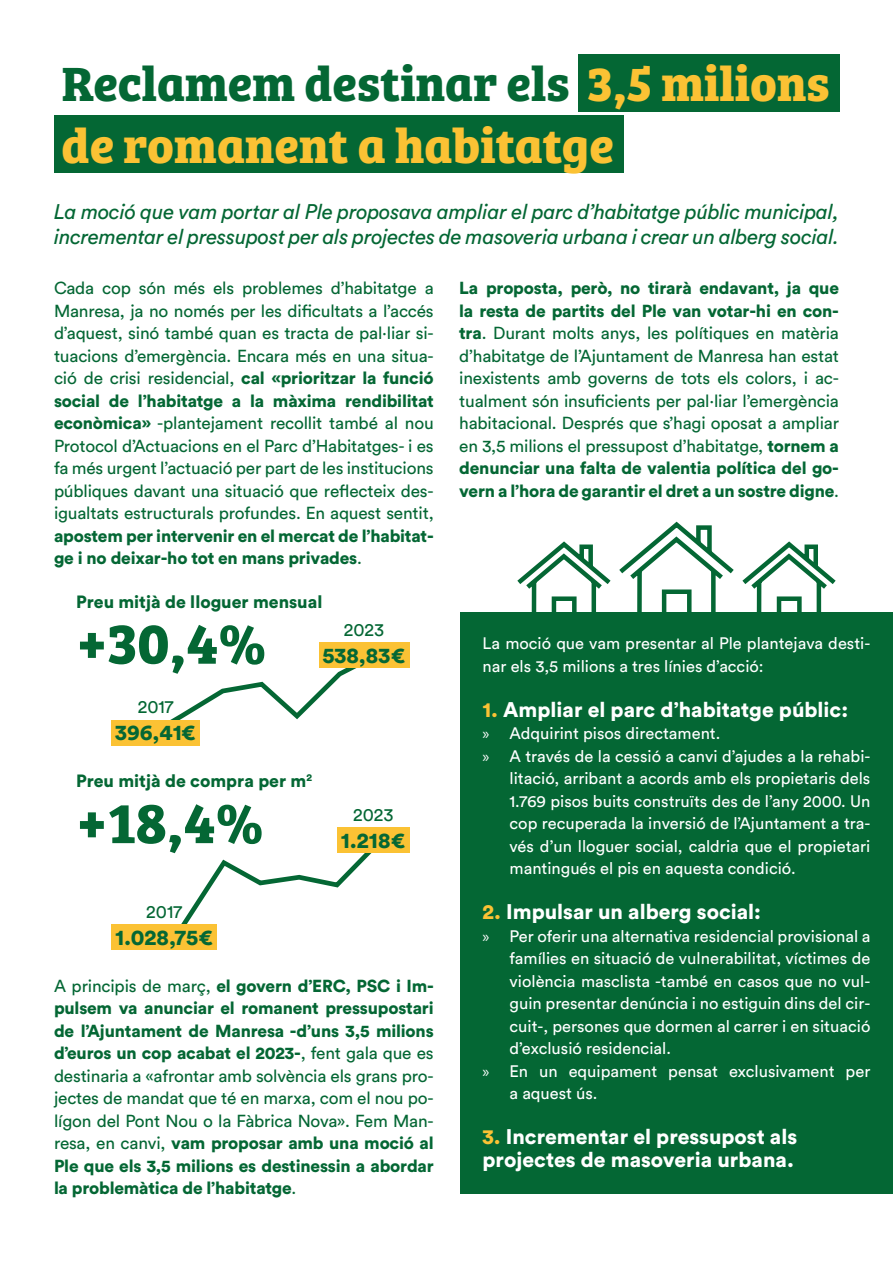
<style>
.page{position:relative;width:893px;height:1263px;background:#fff}
.page>*{position:absolute;margin:0;border:0;box-sizing:border-box;transform-origin:0 0}
.t1{font:700 58.65px "Bree Serif";color:#046734}
.t2{font:700 49.8px/61.8px "Bree Serif";color:#fbc234}
.t3{font:900 21.75px "Circular Std";color:#046734}
.t4{font:italic 21px/25.2px "Circular Std";letter-spacing:-.015em;color:#046734}
.t5{font:900 21px/22.5px "Circular Std";color:#fff}
.t6{font:18.15px "Circular Std";color:#046734}
.t7{font:900 17.55px "Circular Std";color:#046734}
.t8{font:17.25px/22.5px "Circular Std";letter-spacing:-.01em;color:#046734;text-align:justify}
.t9{font:900 17.25px/22.5px "Circular Std";letter-spacing:-.01em;color:#046734;text-align:justify}
.t10{font:16.5px/22.5px "Circular Std";color:#fff}
.s1{color:#046734}
.s2{font-weight:900}
.s3{font-weight:400}
.s4{color:#fbc234}
.s5{font-family:"Myriad Pro"}
</style>
<div class="page">
<div style="left:460px;top:612px;width:433px;height:582px;background:#046734"></div>
<div style="left:579px;top:54px;width:261px;height:57px;background:#046734"></div>
<div style="left:54px;top:116px;width:569px;height:57px;background:#046734"></div>
<svg style="left:135px;top:667px;width:251px;height:79px"></svg>
<div style="left:112px;top:720px;width:88px;height:25px;background:#fbc234"></div>
<div style="left:319px;top:642px;width:90px;height:25px;background:#fbc234"></div>
<svg style="left:181px;top:852px;width:205px;height:72px"></svg>
<div style="left:112px;top:924px;width:105px;height:26px;background:#fbc234"></div>
<div style="left:337px;top:827px;width:72px;height:25px;background:#fbc234"></div>
<svg style="left:517px;top:521px;width:319px;height:91px"></svg>
<p class="t2" style="left:62px;top:49px;width:770px"><span class="s1">Reclamem destinar els</span> 3,5 milions de romanent a habitatge</p>
<p class="t4" style="left:54px;top:199px;width:787px">La moció que vam portar al Ple proposava ampliar el parc d’habitatge públic municipal, incrementar el pressupost per als projectes de masoveria urbana i crear un alberg social.</p>
<p class="t8" style="left:54px;top:276px;width:381px">Cada cop són més els problemes d’habitatge a Manresa, ja no només per les dificultats a l’accés d’aquest, sinó també quan es tracta de pal·liar si&shy;tuacions d’emergència. Encara més en una situa&shy;ció de crisi residencial, <span class="s2">cal «prioritzar la funció social de l’habitatge a la màxima rendibilitat econòmica»</span> -plantejament recollit també al nou Protocol d’Actuacions en el Parc d’Habitatges- i es fa més urgent l’actuació per part de les institucions públiques davant una situació que reflecteix des&shy;igualtats estructurals profundes. En aquest sentit, <span class="s2">apostem per intervenir en el mercat de l’habitat&shy;ge i no deixar-ho tot en mans privades</span>.</p>
<p class="t7" style="left:76px;top:590px;width:248px">Preu mitjà de lloguer mensual</p>
<p class="t1" style="left:76px;top:598px;width:192px">+30,4%</p>
<p class="t6" style="left:138px;top:696px;width:37px">2017</p>
<p class="t3" style="left:115px;top:718px;width:82px">396,41€</p>
<p class="t6" style="left:344px;top:618px;width:42px">2023</p>
<p class="t3" style="left:322px;top:640px;width:84px">538,83€</p>
<p class="t7" style="left:76px;top:769px;width:237px">Preu mitjà de compra per m<sup>2</sup></p>
<p class="t1" style="left:76px;top:777px;width:189px">+18,4%</p>
<p class="t6" style="left:353px;top:803px;width:42px">2023</p>
<p class="t3" style="left:341px;top:825px;width:66px">1.218€</p>
<p class="t6" style="left:146px;top:901px;width:37px">2017</p>
<p class="t3" style="left:115px;top:923px;width:99px">1.028,75€</p>
<p class="t9" style="left:54px;top:974px;width:381px"><span class="s3">A principis de març,</span> el govern d’ERC, PSC i Im&shy;pulsem va anunciar el romanent pressupostari de l’Ajuntament de Manresa -d’uns 3,5 milions d’euros un cop acabat el 2023-<span class="s3">, fent gala que es destinaria a «afrontar amb solvència els grans pro&shy;jectes de mandat que té en marxa, com el nou po&shy;lígon del Pont Nou o la Fàbrica Nova». Fem Man&shy;resa, en canvi,</span> vam proposar amb una moció al Ple que els 3,5 milions es destinessin a abordar la problemàtica de l’habitatge<span class="s3">.</span></p>
<p class="t8" style="left:459px;top:276px;width:381px"><span class="s2">La proposta, però, no tirarà endavant, ja que la resta de partits del Ple van votar-hi en con&shy;tra</span>. Durant molts anys, les polítiques en matèria d’habitatge de l’Ajuntament de Manresa han estat inexistents amb governs de tots els colors, i ac&shy;tualment són insuficients per pal·liar l’emergència habitacional. Després que s’hagi oposat a ampliar en 3,5 milions el pressupost d’habitatge, <span class="s2">tornem a denunciar una falta de valentia política del go&shy;vern a l’hora de garantir el dret a un sostre digne</span>.</p>
<p class="t10" style="left:483px;top:632px;width:389px">La moció que vam presentar al Ple plantejava desti&shy;nar els 3,5 milions a tres línies d’acció:</p>
<p class="t5" style="left:483px;top:697px;width:367px"><span class="s4">1.</span> Ampliar el parc d’habitatge públic:</p>
<p class="t10" style="left:483px;top:722px;width:239px"><span class="s5">»</span> Adquirint pisos directament.</p>
<p class="t10" style="left:510px;top:744px;width:362px;text-align:justify;text-indent:-27px"><span class="s5">»</span> A través de la cessió a canvi d’ajudes a la rehabi&shy;litació, arribant a acords amb els propietaris dels 1.769 pisos buits construïts des de l’any 2000. Un cop recuperada la inversió de l’Ajuntament a tra&shy;vés d’un lloguer social, caldria que el propietari mantingués el pis en aquesta condició.</p>
<p class="t5" style="left:483px;top:900px;width:280px"><span class="s4">2.</span> Impulsar un alberg social:</p>
<p class="t10" style="left:510px;top:924px;width:362px;text-align:justify;text-indent:-27px"><span class="s5">»</span> Per oferir una alternativa residencial provisional a famílies en situació de vulnerabilitat, víctimes de violència masclista -també en casos que no vul&shy;guin presentar denúncia i no estiguin dins del cir&shy;cuit-, persones que dormen al carrer i en situació d’exclusió residencial.</p>
<p class="t10" style="left:510px;top:1059px;width:362px;text-indent:-27px"><span class="s5">»</span> En un equipament pensat exclusivament per a aquest ús.</p>
<p class="t5" style="left:483px;top:1125px;width:316px"><span class="s4">3.</span> Incrementar el pressupost als projectes de masoveria urbana.</p>
</div>
